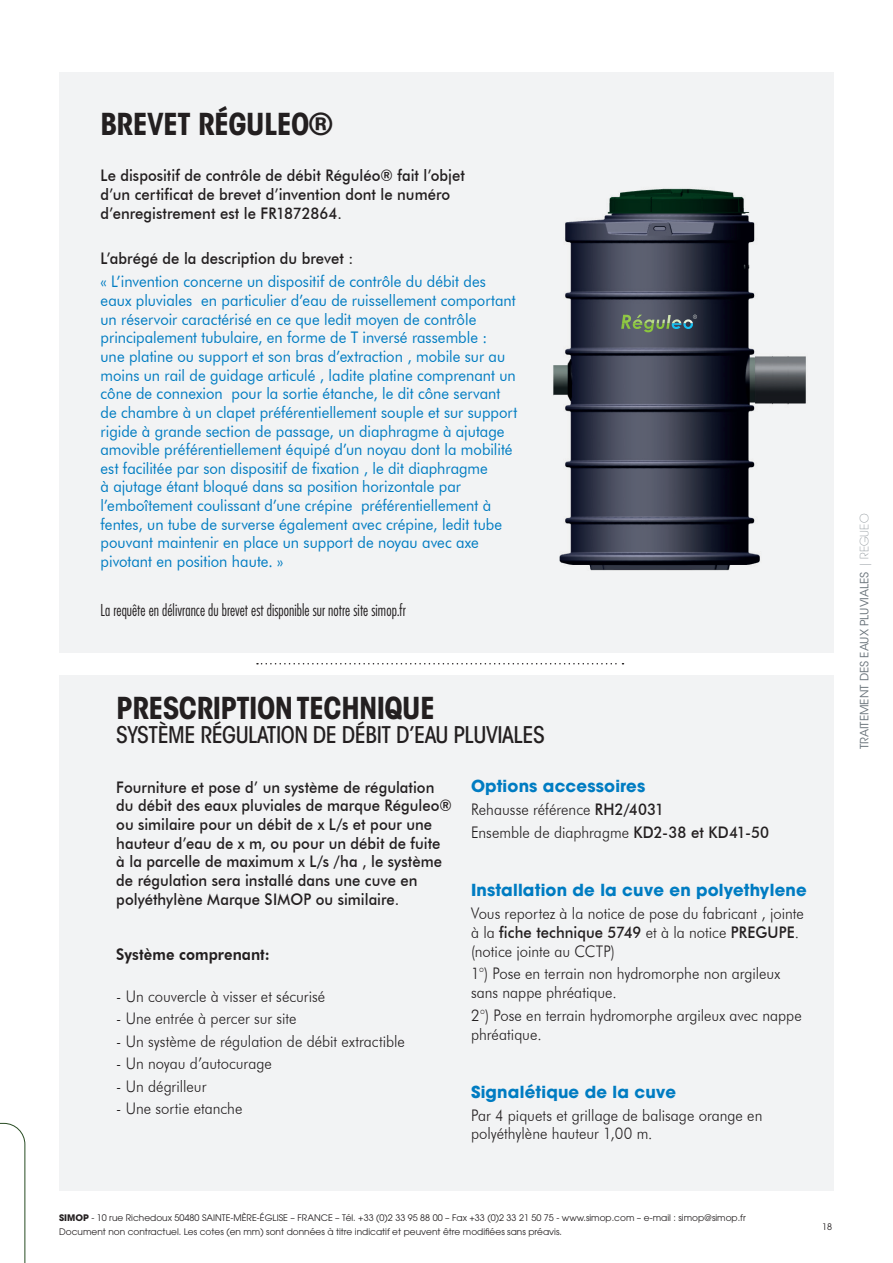
<style>
.page{position:relative;width:893px;height:1263px;background:#fff}
.page>*{position:absolute;margin:0;border:0;box-sizing:border-box;transform-origin:0 0}
.t1{font:700 condensed 30px "ITC Avant Garde Std";letter-spacing:-.02em;color:#231f20}
.t2{font:500 condensed 22.8px "ITC Avant Garde Std";letter-spacing:-.02em;color:#231f20}
.t3{font:700 16.5px "ITC Avant Garde Pro";letter-spacing:.01em;color:#007cc2}
.t4{font:16.05px/18.6px "Futura BT";color:#007cc2;scale:.93 1}
.t5{font:300 16.05px/18.6px "Futura BT";color:#231f20;scale:.93 1}
.t6{font:500 16.05px/18.6px "Futura BT";color:#231f20;scale:.93 1}
.t7{font:300 condensed 16.05px "Futura";letter-spacing:.005em;color:#231f20;scale:.93 1}
.t8{font:800 16.05px "Futura BT";letter-spacing:.005em;color:#231f20;scale:.93 1}
.t9{font:11.4px "ITC Avant Garde Std";color:#6a747b}
.t10{font:9px/13.5px "ITC Avant Garde Pro";color:#231f20}
.s1{font-weight:500}
.s2{font-weight:700}
.s3{font-weight:200}
</style>
<div class="page">
<svg style="left:0;top:1122px;width:26px;height:141px"></svg>
<div style="left:60px;top:72px;width:774px;height:581px;background:#f2f3f4"></div>
<img style="left:553px;top:188px;width:253px;height:383px">
<svg style="left:621px;top:315px;width:76px;height:17px"></svg>
<div style="left:60px;top:675px;width:774px;height:516px;background:#f2f3f4"></div>
<svg style="left:257px;top:663px;width:366px;height:1px"></svg>
<h1 class="t1" style="left:101px;top:105px;width:234px">BREVET RÉGULEO®</h1>
<p class="t6" style="left:101px;top:166px;width:393px">Le dispositif de contrôle de débit Réguléo® fait l’objet d’un certificat de brevet d’invention dont le numéro d’enregistrement est le FR1872864.</p>
<p class="t6" style="left:101px;top:249px;width:273px">L’abrégé de la description du brevet :</p>
<p class="t4" style="left:101px;top:272px;width:450px">« L’invention concerne un dispositif de contrôle du débit des eaux pluviales en particulier d’eau de ruissellement comportant un réservoir caractérisé en ce que ledit moyen de contrôle principalement tubulaire, en forme de T inversé rassemble :<br>une platine ou support et son bras d’extraction , mobile sur au moins un rail de guidage articulé , ladite platine comprenant un cône de connexion pour la sortie étanche, le dit cône servant de chambre à un clapet préférentiellement souple et sur support rigide à grande section de passage, un diaphragme à ajutage amovible préférentiellement équipé d’un noyau dont la mobilité est facilitée par son dispositif de fixation , le dit diaphragme<br>à ajutage étant bloqué dans sa position horizontale par l’emboîtement coulissant d’une crépine préférentiellement à fentes, un tube de surverse également avec crépine, ledit tube pouvant maintenir en place un support de noyau avec axe pivotant en position haute. »</p>
<p class="t7" style="left:101px;top:600px;width:330px">La requête en délivrance du brevet est disponible sur notre site simop.fr</p>
<h1 class="t1" style="left:116px;top:689px;width:320px">PRESCRIPTION TECHNIQUE</h1>
<h2 class="t2" style="left:116px;top:721px;width:430px">SYSTÈME RÉGULATION DE DÉBIT D’EAU PLUVIALES</h2>
<p class="t6" style="left:116px;top:777px;width:362px">Fourniture et pose d’ un système de régulation du débit des eaux pluviales de marque Réguleo® ou similaire pour un débit de x L/s et pour une hauteur d’eau de x m, ou pour un débit de fuite à la parcelle de maximum x L/s /ha , le système de régulation sera installé dans une cuve en polyéthylène Marque SIMOP ou similaire.</p>
<p class="t8" style="left:116px;top:945px;width:167px">Système comprenant:</p>
<p class="t5" style="left:116px;top:986px;width:226px">- Un couvercle à visser et sécurisé</p>
<p class="t5" style="left:116px;top:1009px;width:195px">- Une entrée à percer sur site</p>
<p class="t5" style="left:116px;top:1031px;width:312px">- Un système de régulation de débit extractible</p>
<p class="t5" style="left:116px;top:1054px;width:169px">- Un noyau d’autocurage</p>
<p class="t5" style="left:116px;top:1076px;width:98px">- Un dégrilleur</p>
<p class="t5" style="left:116px;top:1099px;width:137px">- Une sortie etanche</p>
<p class="t3" style="left:471px;top:775px;width:176px">Options accessoires</p>
<p class="t5" style="left:471px;top:798px;width:322px;line-height:23px">Rehausse référence <span class="s1">RH2/4031<br></span>Ensemble de diaphragme <span class="s1">KD2-38 et KD41-50</span></p>
<p class="t3" style="left:471px;top:879px;width:337px">Installation de la cuve en polyethylene</p>
<p class="t5" style="left:471px;top:904px;width:359px">Vous reportez à la notice de pose du fabricant , jointe à la <span class="s1">fiche technique 5749</span> et à la notice <span class="s1">PREGUPE</span>. (notice jointe au CCTP)</p>
<p class="t5" style="left:471px;top:964px;width:334px">1°) Pose en terrain non hydromorphe non argileux sans nappe phréatique.</p>
<p class="t5" style="left:471px;top:1006px;width:357px">2°) Pose en terrain hydromorphe argileux avec nappe phréatique.</p>
<p class="t3" style="left:471px;top:1081px;width:207px">Signalétique de la cuve</p>
<p class="t5" style="left:471px;top:1106px;width:315px">Par 4 piquets et grillage de balisage orange en polyéthylène hauteur 1,00 m.</p>
<p class="t10" style="left:59px;top:1211px;width:688px"><span class="s2">SIMOP</span> - 10 rue Richedoux 50480 SAINTE-MÈRE-ÉGLISE – FRANCE – Tél. +33 (0)2 33 95 88 00 – Fax +33 (0)2 33 21 50 75 - www.simop.com – e-mail : simop@simop.fr<br>Document non contractuel. Les cotes (en mm) sont données à titre indicatif et peuvent être modifiées sans préavis.</p>
<p class="t10" style="left:822px;top:1220px;width:11px">18</p>
<p class="t9" style="left:857px;top:749px;width:237px;rotate:-90deg">TRAITEMENT DES EAUX PLUVIALES <span class="s3">| REGUEO</span></p>
</div>
